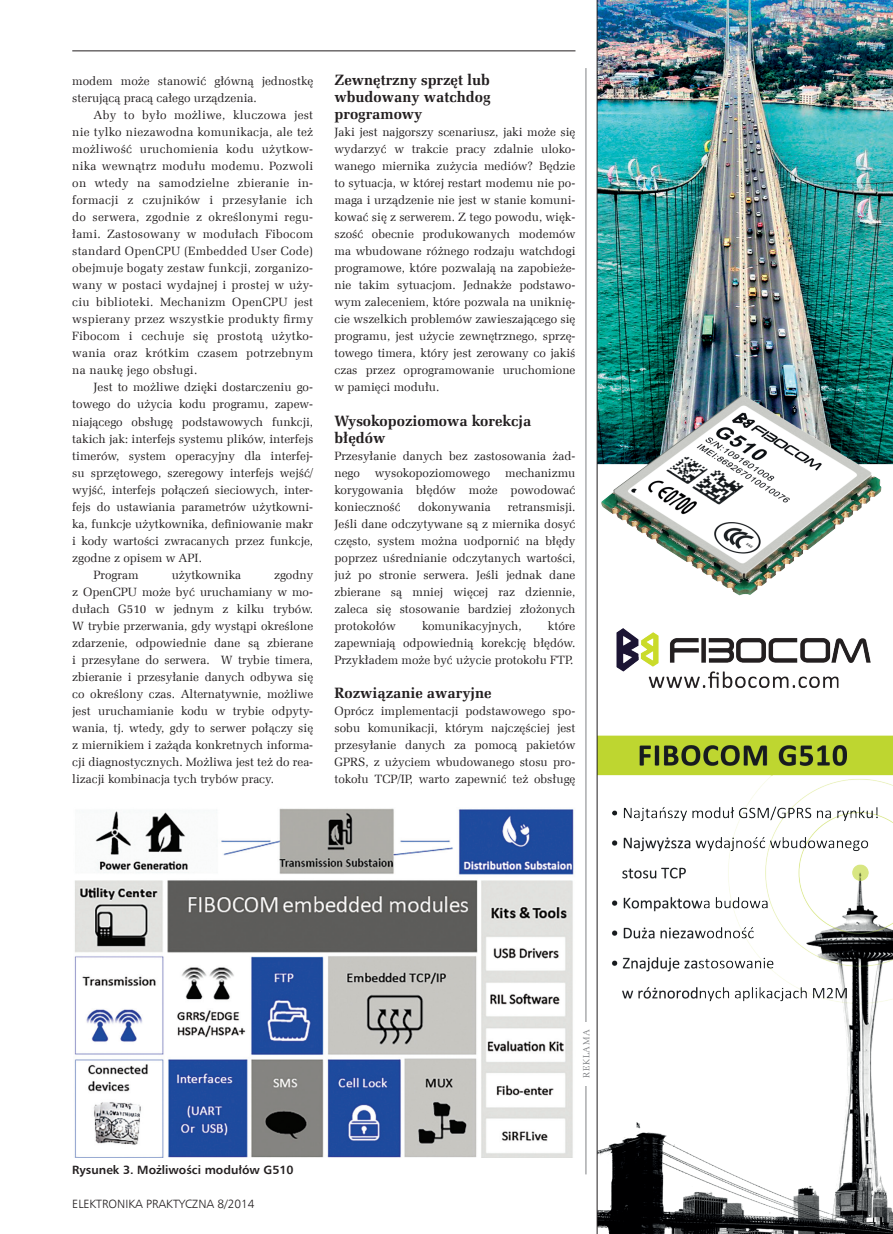
<style>
.page{position:relative;width:893px;height:1234px;background:#fff}
.page>*{position:absolute;margin:0;border:0;box-sizing:border-box;transform-origin:0 0}
._3_Srodtytul{font:700 15px/17px "Zapf Ellipt EU";color:#231f20;text-align:justify}
._1_Body{font:12px/17px "Zapf Ellipt EU";color:#231f20;text-align:justify}
._4_Podpis{font:700 12px "Humnst 777 EU";color:#231f20}
.t1{font:12px "Humnst 777 Lt EU";color:#231f20}
._1_Body-2{font:9px "Zapf Ellipt EU";letter-spacing:.075em;color:#808285}
</style>
<div class="page">
<img style="left:74px;top:808px;width:500px;height:349px">
<hr style="left:72px;top:51px;width:503px;height:1px;background:#231f20">
<hr style="left:586px;top:68px;width:1px;height:1106px;background:#808285">
<div style="left:578px;top:1021px;width:17px;height:64px;background:#fff"></div>
<img style="left:597px;top:0;width:296px;height:1233px">
<p class="_1_Body" style="left:72px;top:73px;width:242px">modem może stanowić główną jednostkę sterującą pracą całego urządzenia.</p>
<p class="_1_Body" style="left:72px;top:107px;width:242px;text-indent:21px">Aby to było możliwe, kluczowa jest nie tylko niezawodna komunikacja, ale też możliwość uruchomienia kodu użytkow&shy;nika wewnątrz modułu modemu. Pozwoli on wtedy na samodzielne zbieranie in&shy;formacji z czujników i przesyłanie ich do serwera, zgodnie z określonymi regu&shy;łami. Zastosowany w modułach Fibocom standard OpenCPU (Embedded User Code) obejmuje bogaty zestaw funkcji, zorganizo&shy;wany w postaci wydajnej i prostej w uży&shy;ciu biblioteki. Mechanizm OpenCPU jest wspierany przez wszystkie produkty firmy Fibocom i cechuje się prostotą użytko&shy;wania oraz krótkim czasem potrzebnym na naukę jego obsługi.</p>
<p class="_1_Body" style="left:72px;top:379px;width:242px;text-indent:21px">Jest to możliwe dzięki dostarczeniu go&shy;towego do użycia kodu programu, zapew&shy;niającego obsługę podstawowych funkcji, takich jak: interfejs systemu plików, interfejs timerów, system operacyjny dla interfej&shy;su sprzętowego, szeregowy interfejs wejść/ wyjść, interfejs połączeń sieciowych, inter&shy;fejs do ustawiania parametrów użytkowni&shy;ka, funkcje użytkownika, definiowanie makr i kody wartości zwracanych przez funkcje, zgodne z opisem w API.</p>
<p class="_1_Body" style="left:94px;top:566px;width:47px">Program</p>
<p class="_1_Body" style="left:172px;top:566px;width:71px">użytkownika</p>
<p class="_1_Body" style="left:72px;top:566px;width:242px;text-indent:202px">zgodny z OpenCPU może być uruchamiany w mo&shy;dułach G510 w jednym z kilku trybów.<br>W trybie przerwania, gdy wystąpi określone zdarzenie, odpowiednie dane są zbierane i przesyłane do serwera. W trybie timera, zbieranie i przesyłanie danych odbywa się co określony czas. Alternatywnie, możliwe jest uruchamianie kodu w trybie odpyty&shy;wania, tj. wtedy, gdy to serwer połączy się z miernikiem i zażąda konkretnych informa&shy;cji diagnostycznych. Możliwa jest też do rea&shy;lizacji kombinacja tych trybów pracy.</p>
<p class="_3_Srodtytul" style="left:334px;top:72px;width:158px">Zewnętrzny sprzęt lub wbudowany watchdog programowy</p>
<p class="_1_Body" style="left:334px;top:124px;width:242px">Jaki jest najgorszy scenariusz, jaki może się wydarzyć w trakcie pracy zdalnie uloko&shy;wanego miernika zużycia mediów? Będzie to sytuacja, w której restart modemu nie po&shy;maga i urządzenie nie jest w stanie komuni&shy;kować się z serwerem. Z tego powodu, więk&shy;szość obecnie produkowanych modemów ma wbudowane różnego rodzaju watchdogi programowe, które pozwalają na zapobieże&shy;nie takim sytuacjom. Jednakże podstawo&shy;wym zaleceniem, które pozwala na uniknię&shy;cie wszelkich problemów zawieszającego się programu, jest użycie zewnętrznego, sprzę&shy;towego timera, który jest zerowany co jakiś czas przez oprogramowanie uruchomione w pamięci modułu.</p>
<p class="_3_Srodtytul" style="left:334px;top:412px;width:198px">Wysokopoziomowa korekcja błędów</p>
<p class="_1_Body" style="left:334px;top:447px;width:242px">Przesyłanie danych bez zastosowania żad&shy;nego wysokopoziomowego mechanizmu korygowania błędów może powodować konieczność</p>
<p class="_1_Body" style="left:418px;top:498px;width:74px">dokonywania</p>
<p class="_1_Body" style="left:334px;top:498px;width:242px;text-indent:173px">retransmisji.<br>Jeśli dane odczytywane są z miernika dosyć często, system można uodpornić na błędy poprzez uśrednianie odczytanych wartości, już po stronie serwera. Jeśli jednak dane zbierane są mniej więcej raz dziennie, zaleca się stosowanie bardziej złożonych protokołów</p>
<p class="_1_Body" style="left:334px;top:617px;width:242px;text-indent:213px">które zapewniają odpowiednią korekcję błędów.<br>Przykładem może być użycie protokołu FTP.</p>
<p class="_3_Srodtytul" style="left:334px;top:684px;width:159px">Rozwiązanie awaryjne</p>
<p class="_1_Body" style="left:334px;top:702px;width:242px">Oprócz implementacji podstawowego spo&shy;sobu komunikacji, którym najczęściej jest przesyłanie danych za pomocą pakietów GPRS, z użyciem wbudowanego stosu pro&shy;tokołu TCP/IP, warto zapewnić też obsługę</p>
<p class="_1_Body" style="left:422px;top:617px;width:101px">komunikacyjnych,</p>
<p class="_4_Podpis" style="left:72px;top:1162px;width:223px">Rysunek 3. Możliwości modułów G510</p>
<p class="t1" style="left:72px;top:1196px;width:184px">ELEKTRONIKA PRAKTYCZNA 8/2014</p>
<p class="_1_Body-2" style="left:581px;top:1077px;width:50px;rotate:-90deg">REKLAMA</p>
</div>
